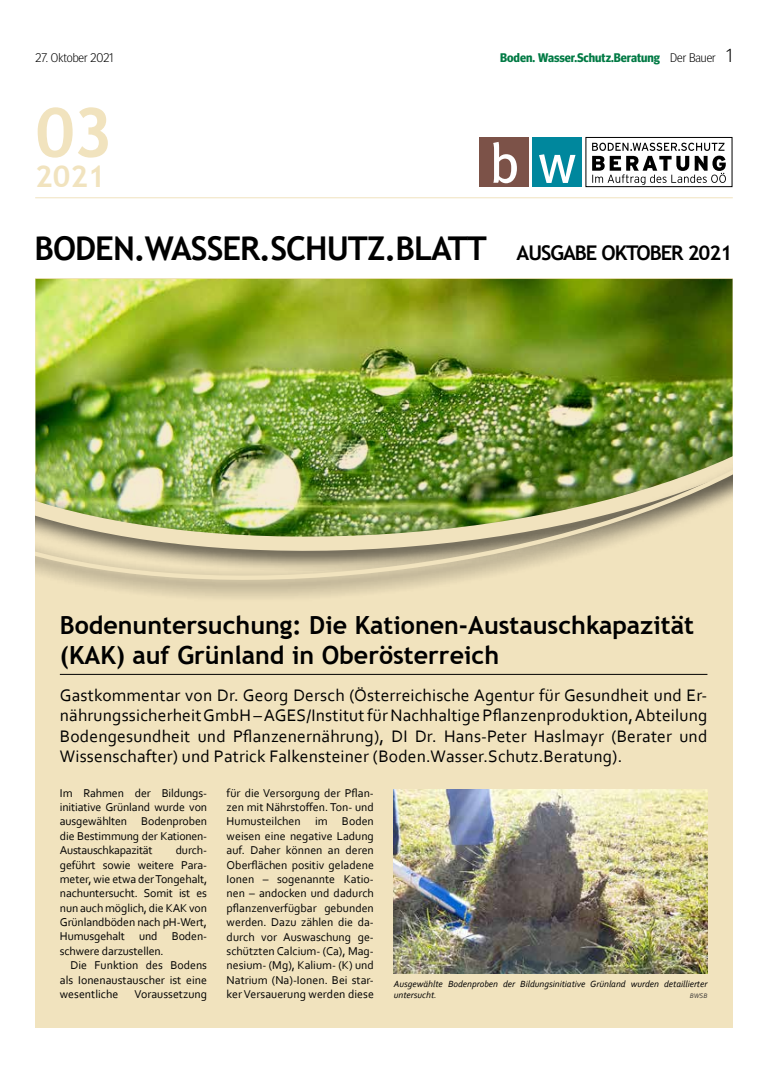
<style>
.page{position:relative;width:784px;height:1074px;background:#fff}
.page>*{position:absolute;margin:0;border:0;box-sizing:border-box;transform-origin:0 0}
.t1{font:700 68.12px "Trebuchet MS";color:#f1e3be}
.t2{font:700 32.75px "Trebuchet MS";letter-spacing:-.03em;color:#000}
.t3{font:700 30px "Trebuchet MS";color:#f1e3be}
.t4{font:700 25px/30px "Trebuchet MS";color:#000}
.t5{font:17.5px/20px "Corbel";letter-spacing:.01em;color:#000;text-align:justify}
.t6{font:700 12.5px "Meta Head OT";color:#007a44}
.t7{font:300 12.5px "Meta Head OT";color:#000}
.t8{font:11.88px/14.4px "Corbel";color:#000;text-align:justify}
.t9{font:italic 9.38px/10.6px "Corbel";color:#000}
.t10{font:italic 6.88px "Corbel";color:#423e3b}
.s1{font-weight:300;color:#000}
.s2{font-weight:300;font-size:18.75px;color:#000}
.s3{font-size:20.25px}
</style>
<div class="page">
<hr style="left:35px;top:197px;width:697px;height:1px;background:#f1e3be">
<div style="left:585px;top:137px;width:146px;height:50px;border:1px solid #000"></div>
<svg style="left:592px;top:143px;width:133px;height:42px"></svg>
<div style="left:478px;top:137px;width:50px;height:50px;background:#7c5248"></div>
<div style="left:532px;top:137px;width:49px;height:50px;background:#00879d"></div>
<svg style="left:493px;top:142px;width:23px;height:41px"></svg>
<svg style="left:539px;top:154px;width:36px;height:29px"></svg>
<div style="left:35px;top:279px;width:697px;height:749px;background:#f1e3be"></div>
<img style="left:35px;top:279px;width:697px;height:155px">
<img style="left:35px;top:434px;width:697px;height:14px">
<img style="left:35px;top:448px;width:697px;height:150px">
<hr style="left:60px;top:674px;width:647px;height:1px;background:#000">
<img style="left:393px;top:789px;width:314px;height:184px">
<p class="t7" style="left:35px;top:51px;width:80px">27. Oktober 2021</p>
<p class="t6" style="left:500px;top:51px;width:234px">Boden. Wasser.Schutz.Beratung <span class="s1">Der Bauer</span> <span class="s2">1</span></p>
<h1 class="t1" style="left:35px;top:90px;width:79px">03</h1>
<h3 class="t3" style="left:35px;top:158px;width:72px">2021</h3>
<h2 class="t2" style="left:35px;top:228px;width:698px">BODEN.WASSER.SCHUTZ.BLATT <span class="s3">AUSGABE OKTOBER 2021</span></h2>
<h3 class="t4" style="left:60px;top:609px;width:635px">Bodenuntersuchung: Die Kationen-Austauschkapazität (KAK) auf Grünland in Oberösterreich</h3>
<p class="t5" style="left:60px;top:685px;width:648px">Gastkommentar von Dr. Georg Dersch (Österreichische Agentur für Gesundheit und Er&shy;nährungssicherheit GmbH – AGES/Institut für Nachhaltige Pflanzenproduktion, Abteilung Bodengesundheit und Pflanzenernährung), DI Dr. Hans-Peter Haslmayr (Berater und Wissenschafter) und Patrick Falkensteiner (Boden.Wasser.Schutz.Beratung).</p>
<p class="t8" style="left:60px;top:785px;width:149px">Im Rahmen der Bildungs&shy;initiative Grünland wurde von ausgewählten Bodenproben die Bestimmung der Kationen-Austauschkapazität</p>
<p class="t8" style="left:60px;top:842px;width:149px;text-indent:116px">durch&shy;geführt sowie weitere Para&shy;meter, wie etwa der Tongehalt, nachuntersucht. Somit ist es nun auch möglich, die KAK von Grünlandböden nach pH-Wert, Humusgehalt und Boden&shy;schwere darzustellen.</p>
<p class="t8" style="left:60px;top:957px;width:149px;text-indent:11px">Die Funktion des Bodens als Ionenaustauscher ist eine wesentliche</p>
<p class="t8" style="left:134px;top:986px;width:74px">Voraussetzung</p>
<p class="t8" style="left:226px;top:785px;width:149px">für die Versorgung der Pflan&shy;zen mit Nährstoffen. Ton- und Humusteilchen im Boden weisen eine negative Ladung auf. Daher können an deren Oberflächen positiv geladene Ionen – sogenannte Katio&shy;nen – andocken und dadurch pflanzenverfügbar gebunden werden. Dazu zählen die da&shy;durch vor Auswaschung ge&shy;schützten Calcium- (Ca), Mag&shy;nesium- (Mg), Kalium- (K) und Natrium (Na)-Ionen. Bei star&shy;ker Versauerung werden diese</p>
<p class="t9" style="left:393px;top:978px;width:315px">Ausgewählte Bodenproben der Bildungsinitiative Grünland wurden detaillierter untersucht.</p>
<p class="t10" style="left:689px;top:991px;width:19px">BWSB</p>
</div>
